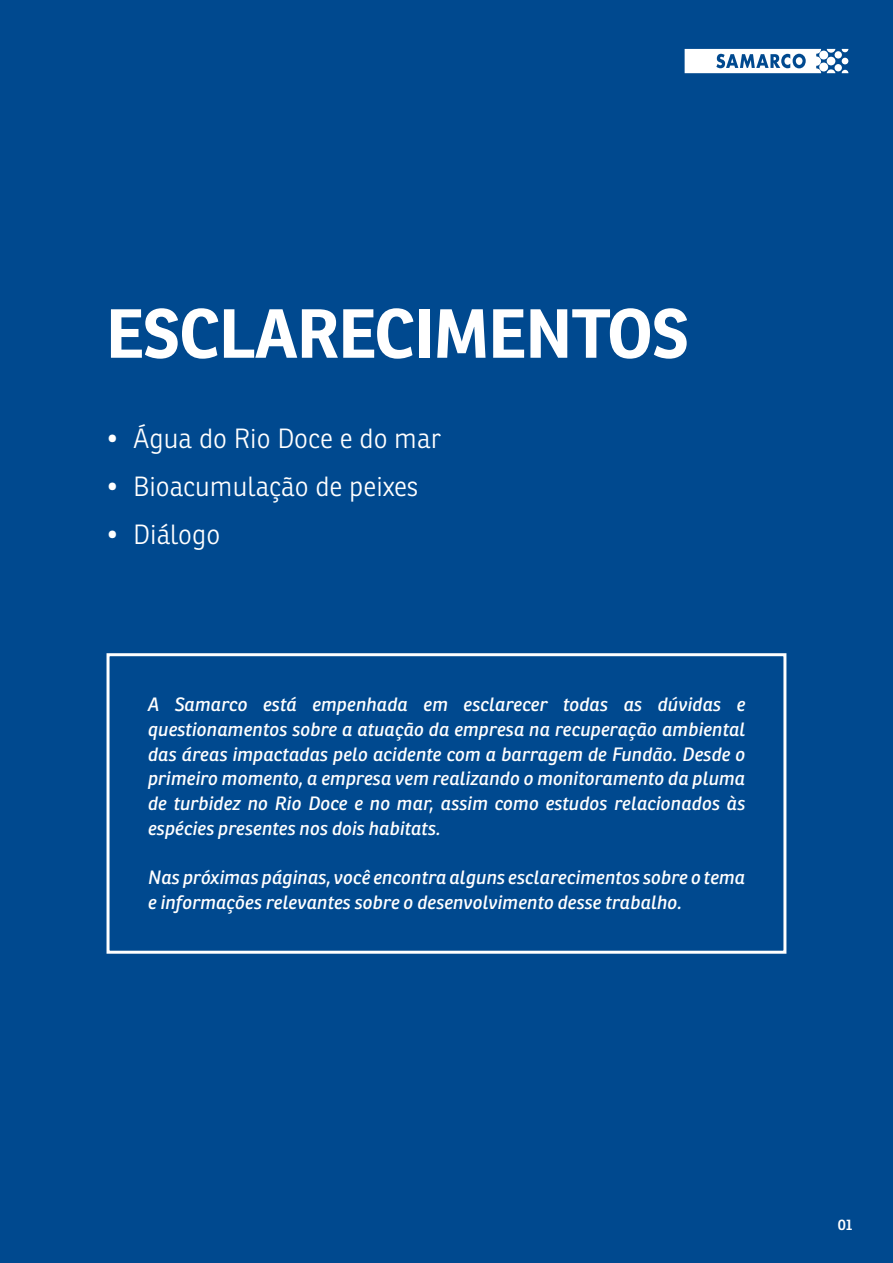
<style>
.page{position:relative;width:893px;height:1263px;background:#00498f}
.page>*{position:absolute;margin:0;border:0;box-sizing:border-box;transform-origin:0 0}
.t1{font:700 67.35px "Ronnia";letter-spacing:-.01em;color:#fff}
.t2{font:300 27px "Ronnia";color:#fff}
.t3{font:italic 18.75px/24.8px "Ronnia";color:#fff;text-align:justify}
.t4{font:600 15px "Ronnia";color:#fff}
</style>
<div class="page">
<svg style="left:685px;top:49px;width:163px;height:24px"></svg>
<div style="left:107px;top:653px;width:679px;height:301px;border:3px solid #fff"></div>
<h1 class="t1" style="left:106px;top:291px;width:584px">ESCLARECIMENTOS</h1>
<h2 class="t2" style="left:106px;top:422px;width:336px">• Água do Rio Doce e do mar</h2>
<h2 class="t2" style="left:106px;top:470px;width:314px">• Bioacumulação de peixes</h2>
<h2 class="t2" style="left:106px;top:518px;width:115px">• Diálogo</h2>
<p class="t3" style="left:148px;top:692px;width:599px">A Samarco está empenhada em esclarecer todas as dúvidas e questionamentos sobre a atuação da empresa na recuperação ambiental das áreas impactadas pelo acidente com a barragem de Fundão. Desde o primeiro momento, a empresa vem realizando o monitoramento da pluma de turbidez no Rio Doce e no mar, assim como estudos relacionados às espécies presentes nos dois habitats.</p>
<p class="t3" style="left:148px;top:865px;width:599px">Nas próximas páginas, você encontra alguns esclarecimentos sobre o tema e informações relevantes sobre o desenvolvimento desse trabalho.</p>
<p class="t4" style="left:838px;top:1215px;width:16px">01</p>
</div>
